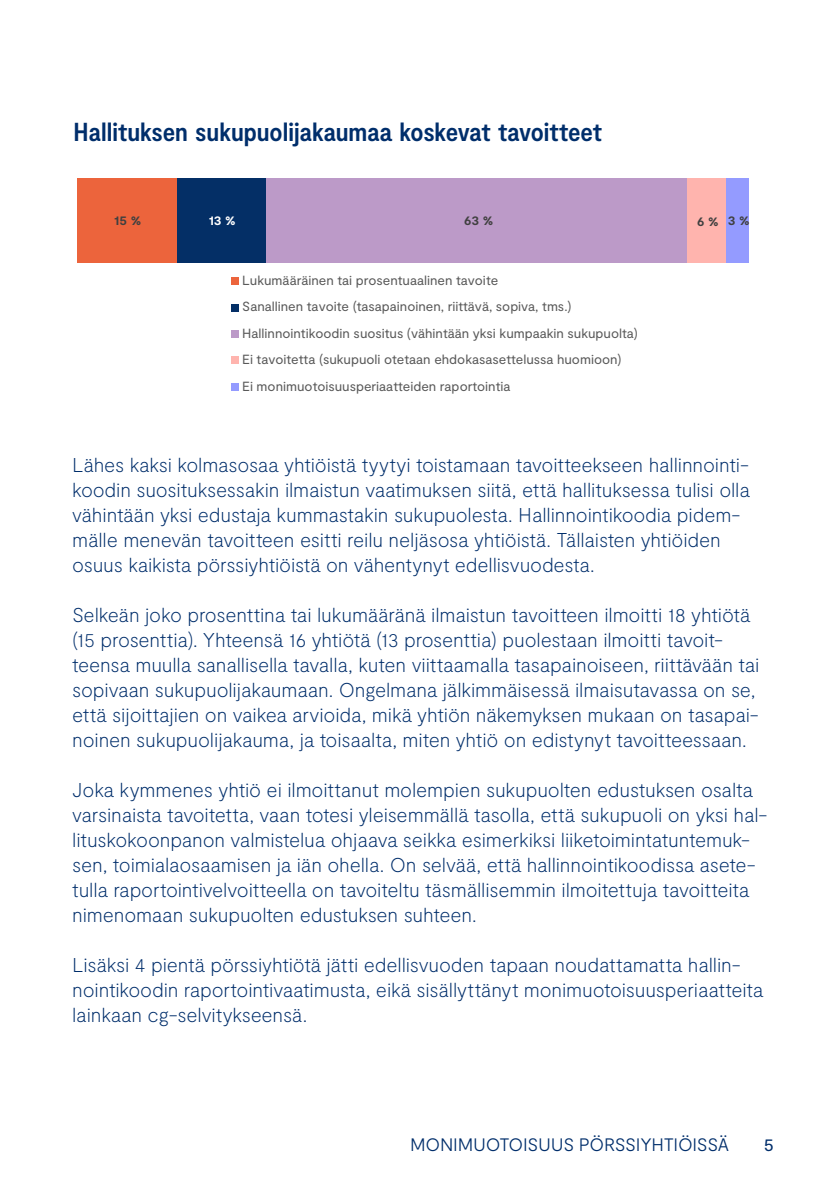
<style>
.page{position:relative;width:840px;height:1191px;background:#fff}
.page>*{position:absolute;margin:0;border:0;box-sizing:border-box;transform-origin:0 0}
.Kaavio___Luettelo_Ot{font:700 condensed 26px "Moderat";color:#002e6b}
.Leipis{font:100 20px/25px "Moderat";letter-spacing:-.01em;color:#002e6b}
.t1{font:300 18px "Moderat";letter-spacing:-.015em;color:#002e6b}
.t2{font:18px "Moderat";color:#002e6b}
.t3{font:13.2px/26.4px "Moderat";color:#595959}
.t4{font:700 13.2px "Moderat";color:#404040}
.t5{font:700 13.2px "Moderat";color:#fff}
</style>
<div class="page">
<div style="left:77px;top:179px;width:100px;height:84px;background:#ec643c"></div>
<div style="left:177px;top:179px;width:89px;height:84px;background:#042f66"></div>
<div style="left:266px;top:179px;width:422px;height:84px;background:#bc9ac8"></div>
<div style="left:687px;top:179px;width:39px;height:84px;background:#ffb4ae"></div>
<div style="left:726px;top:179px;width:22px;height:84px;background:#949bff"></div>
<div style="left:231px;top:277px;width:8px;height:8px;background:#ec643c"></div>
<div style="left:231px;top:304px;width:8px;height:7px;background:#042f66"></div>
<div style="left:231px;top:330px;width:8px;height:8px;background:#bc9ac8"></div>
<div style="left:231px;top:357px;width:8px;height:7px;background:#ffb4ae"></div>
<div style="left:231px;top:383px;width:8px;height:7px;background:#949bff"></div>
<p class="Kaavio___Luettelo_Ot" style="left:73px;top:116px;width:529px">Hallituksen sukupuolijakaumaa koskevat tavoitteet</p>
<p class="t4" style="left:114px;top:213px;width:28px">15 %</p>
<p class="t5" style="left:208px;top:213px;width:29px">13 %</p>
<p class="t4" style="left:464px;top:213px;width:31px">63 %</p>
<p class="t4" style="left:696px;top:214px;width:54px">6 % 3 %</p>
<p class="t3" style="left:242px;top:267px;width:397px">Lukumääräinen tai prosentuaalinen tavoite<br>Sanallinen tavoite (tasapainoinen, riittävä, sopiva, tms.)<br>Hallinnointikoodin suositus (vähintään yksi kumpaakin sukupuolta)<br>Ei tavoitetta (sukupuoli otetaan ehdokasasettelussa huomioon)<br>Ei monimuotoisuusperiaatteiden raportointia</p>
<p class="Leipis" style="left:72px;top:453px;width:678px">Lähes kaksi kolmasosaa yhtiöistä tyytyi toistamaan tavoitteekseen hallinnointi&shy;koodin suosituksessakin ilmaistun vaatimuksen siitä, että hallituksessa tulisi olla vähintään yksi edustaja kummastakin sukupuolesta. Hallinnointikoodia pidem&shy;mälle menevän tavoitteen esitti reilu neljäsosa yhtiöistä. Tällaisten yhtiöiden osuus kaikista pörssiyhtiöistä on vähentynyt edellisvuodesta.</p>
<p class="Leipis" style="left:72px;top:603px;width:688px">Selkeän joko prosenttina tai lukumääränä ilmaistun tavoitteen ilmoitti 18 yhtiötä (15 prosenttia). Yhteensä 16 yhtiötä (13 prosenttia) puolestaan ilmoitti tavoit&shy;teensa muulla sanallisella tavalla, kuten viittaamalla tasapainoiseen, riittävään tai sopivaan sukupuolijakaumaan. Ongelmana jälkimmäisessä ilmaisutavassa on se, että sijoittajien on vaikea arvioida, mikä yhtiön näkemyksen mukaan on tasapai&shy;noinen sukupuolijakauma, ja toisaalta, miten yhtiö on edistynyt tavoitteessaan.</p>
<p class="Leipis" style="left:72px;top:778px;width:696px">Joka kymmenes yhtiö ei ilmoittanut molempien sukupuolten edustuksen osalta varsinaista tavoitetta, vaan totesi yleisemmällä tasolla, että sukupuoli on yksi hal&shy;lituskokoonpanon valmistelua ohjaava seikka esimerkiksi liiketoimintatuntemuk&shy;sen, toimialaosaamisen ja iän ohella. On selvää, että hallinnointikoodissa asete&shy;tulla raportointivelvoitteella on tavoiteltu täsmällisemmin ilmoitettuja tavoitteita nimenomaan sukupuolten edustuksen suhteen.</p>
<p class="Leipis" style="left:72px;top:953px;width:692px">Lisäksi 4 pientä pörssiyhtiötä jätti edellisvuoden tapaan noudattamatta hallin&shy;nointikoodin raportointivaatimusta, eikä sisällyttänyt monimuotoisuusperiaatteita lainkaan cg-selvitykseensä.</p>
<p class="t1" style="left:410px;top:1134px;width:320px">MONIMUOTOISUUS PÖRSSIYHTIÖISSÄ</p>
<p class="t2" style="left:763px;top:1134px;width:12px">5</p>
</div>
